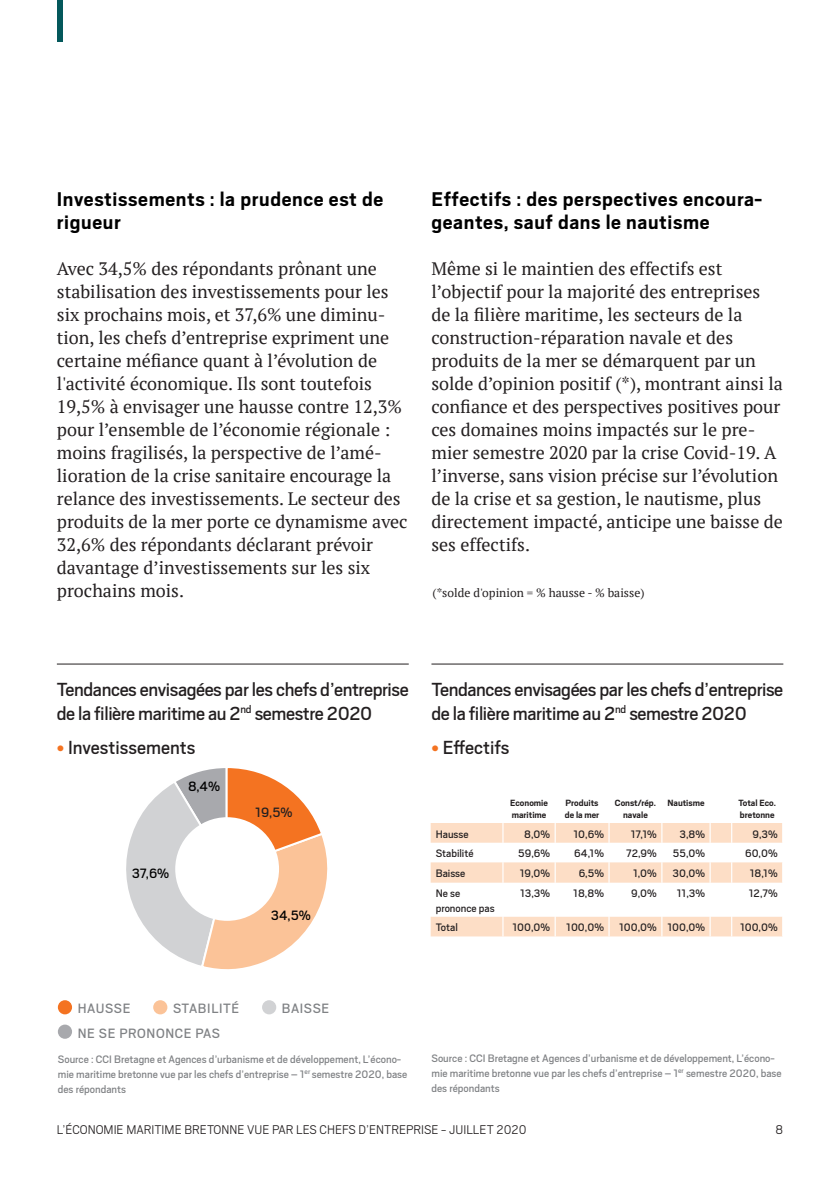
<style>
.page{position:relative;width:840px;height:1191px;background:#fff}
.page>*{position:absolute;margin:0;border:0;box-sizing:border-box;transform-origin:0 0}
.Intertitre{font:700 22px/23px "Scout";letter-spacing:.03em;color:#000}
.titre_graphique{font:21px/24px "Scout";letter-spacing:-.02em;color:#231f20}
.titre_graphique-2{font:21px "Scout";color:#231f20}
.Texte_courant{font:18px/23px "PT Serif";color:#231f20}
.t1{font:15px "Scout";letter-spacing:.04em;color:#808285}
.t2{font:15px "Scout";color:#000}
.t3{font:15px "Scout";color:#231f20}
.t4{font:300 14px "Scout";color:#231f20}
.t5{font:12px/15px "Scout";color:#808285}
.t6{font:12px/14.4px "Scout";color:#231f20}
.Texte_courant-2{font:12px "PT Serif";color:#231f20}
.t7{font:700 10px/12px "Scout";color:#231f20}
.s1{color:#f47321}
</style>
<div class="page">
<svg style="left:430px;top:823px;width:352px;height:113px"></svg>
<div style="left:57px;top:0;width:5px;height:41px;background:#04585b"></div>
<hr style="left:57px;top:663px;width:351px;height:1px;background:#231f20">
<hr style="left:431px;top:663px;width:351px;height:1px;background:#231f20">
<div style="left:58px;top:1000px;width:14px;height:14px;background:#f47321;border-radius:50%"></div>
<div style="left:262px;top:1000px;width:14px;height:14px;background:#d1d2d4;border-radius:50%"></div>
<div style="left:58px;top:1024px;width:14px;height:14px;background:#a8a9ad;border-radius:50%"></div>
<div style="left:153px;top:1000px;width:14px;height:14px;background:#fbc398;border-radius:50%"></div>
<svg style="left:126px;top:768px;width:202px;height:202px"></svg>
<div style="left:175px;top:817px;width:104px;height:103px;background:#fff;border-radius:50%"></div>
<p class="Intertitre" style="left:57px;top:187px;width:328px">Investissements : la prudence est de rigueur</p>
<p class="Texte_courant" style="left:57px;top:257px;width:352px">Avec 34,5% des répondants prônant une stabilisation des investissements pour les six prochains mois, et 37,6% une diminu&shy;tion, les chefs d’entreprise expriment une certaine méfiance quant à l’évolution de l'activité économique. Ils sont toutefois 19,5% à envisager une hausse contre 12,3% pour l’ensemble de l’économie régionale : moins fragilisés, la perspective de l’amé&shy;lioration de la crise sanitaire encourage la relance des investissements. Le secteur des produits de la mer porte ce dynamisme avec 32,6% des répondants déclarant prévoir davantage d’investissements sur les six prochains mois.</p>
<p class="Intertitre" style="left:431px;top:187px;width:332px">Effectifs : des perspectives encoura&shy;geantes, sauf dans le nautisme</p>
<p class="Texte_courant" style="left:431px;top:257px;width:353px">Même si le maintien des effectifs est l’objectif pour la majorité des entreprises de la filière maritime, les secteurs de la construction-réparation navale et des produits de la mer se démarquent par un solde d’opinion positif (*), montrant ainsi la confiance et des perspectives positives pour ces domaines moins impactés sur le pre&shy;mier semestre 2020 par la crise Covid-19. A l’inverse, sans vision précise sur l’évolution de la crise et sa gestion, le nautisme, plus directement impacté, anticipe une baisse de ses effectifs.</p>
<p class="Texte_courant-2" style="left:432px;top:585px;width:213px">(*solde d'opinion = % hausse - % baisse)</p>
<p class="titre_graphique" style="left:57px;top:676px;width:353px">Tendances envisagées par les chefs d’entreprise de la filière maritime au 2<sup>nd</sup> semestre 2020</p>
<p class="titre_graphique" style="left:431px;top:676px;width:353px">Tendances envisagées par les chefs d’entreprise de la filière maritime au 2<sup>nd</sup> semestre 2020</p>
<p class="titre_graphique-2" style="left:57px;top:733px;width:140px"><span class="s1">●</span> Investissements</p>
<p class="titre_graphique-2" style="left:431px;top:733px;width:79px"><span class="s1">●</span> Effectifs</p>
<p class="t2" style="left:188px;top:776px;width:34px">8,4%</p>
<p class="t2" style="left:132px;top:863px;width:39px">37,6%</p>
<p class="t3" style="left:255px;top:802px;width:39px">19,5%</p>
<p class="t2" style="left:271px;top:905px;width:42px">34,5%</p>
<p class="t1" style="left:173px;top:999px;width:68px">STABILITÉ</p>
<p class="t1" style="left:78px;top:999px;width:54px">HAUSSE</p>
<p class="t1" style="left:282px;top:999px;width:49px">BAISSE</p>
<p class="t1" style="left:78px;top:1023px;width:144px">NE SE PRONONCE PAS</p>
<p class="t7" style="left:510px;top:796px;width:39px">Economie maritime</p>
<p class="t7" style="left:564px;top:796px;width:36px">Produits de la mer</p>
<p class="t7" style="left:614px;top:796px;width:43px;text-align:center">Const/rép. navale</p>
<p class="t7" style="left:667px;top:796px;width:39px">Nautisme</p>
<p class="t7" style="left:738px;top:796px;width:39px">Total Eco. bretonne</p>
<p class="t6" style="left:435px;top:826px;width:34px">Hausse</p>
<p class="t6" style="left:524px;top:826px;width:27px">8,0%</p>
<p class="t6" style="left:573px;top:826px;width:32px">10,6%</p>
<p class="t6" style="left:630px;top:826px;width:27px">17,1%</p>
<p class="t6" style="left:679px;top:826px;width:27px">3,8%</p>
<p class="t6" style="left:752px;top:826px;width:27px">9,3%</p>
<p class="t6" style="left:435px;top:846px;width:39px">Stabilité</p>
<p class="t6" style="left:518px;top:846px;width:33px">59,6%</p>
<p class="t6" style="left:574px;top:846px;width:31px">64,1%</p>
<p class="t6" style="left:625px;top:846px;width:32px">72,9%</p>
<p class="t6" style="left:672px;top:846px;width:34px">55,0%</p>
<p class="t6" style="left:744px;top:846px;width:34px">60,0%</p>
<p class="t6" style="left:435px;top:865px;width:31px">Baisse</p>
<p class="t6" style="left:519px;top:865px;width:32px">19,0%</p>
<p class="t6" style="left:578px;top:865px;width:27px">6,5%</p>
<p class="t6" style="left:632px;top:865px;width:25px">1,0%</p>
<p class="t6" style="left:672px;top:865px;width:34px">30,0%</p>
<p class="t6" style="left:749px;top:865px;width:29px">18,1%</p>
<p class="t6" style="left:435px;top:885px;width:60px">Ne se prononce pas</p>
<p class="t6" style="left:520px;top:885px;width:31px">13,3%</p>
<p class="t6" style="left:573px;top:885px;width:32px">18,8%</p>
<p class="t6" style="left:630px;top:885px;width:27px">9,0%</p>
<p class="t6" style="left:676px;top:885px;width:30px">11,3%</p>
<p class="t6" style="left:748px;top:885px;width:30px">12,7%</p>
<p class="t6" style="left:435px;top:920px;width:24px">Total</p>
<p class="t6" style="left:512px;top:920px;width:39px">100,0%</p>
<p class="t6" style="left:566px;top:920px;width:39px">100,0%</p>
<p class="t6" style="left:618px;top:920px;width:39px">100,0%</p>
<p class="t6" style="left:667px;top:920px;width:39px">100,0%</p>
<p class="t6" style="left:739px;top:920px;width:39px">100,0%</p>
<p class="t5" style="left:58px;top:1050px;width:351px">Source : CCI Bretagne et Agences d’urbanisme et de développement, L’écono&shy;mie maritime bretonne vue par les chefs d’entreprise – 1<sup>er</sup> semestre 2020, base des répondants</p>
<p class="t5" style="left:431px;top:1050px;width:351px">Source : CCI Bretagne et Agences d’urbanisme et de développement, L’écono&shy;mie maritime bretonne vue par les chefs d’entreprise – 1<sup>er</sup> semestre 2020, base des répondants</p>
<p class="t4" style="left:57px;top:1120px;width:471px">L’ÉCONOMIE MARITIME BRETONNE VUE PAR LES CHEFS D’ENTREPRISE - JUILLET 2020</p>
<p class="t4" style="left:775px;top:1120px;width:9px">8</p>
</div>
